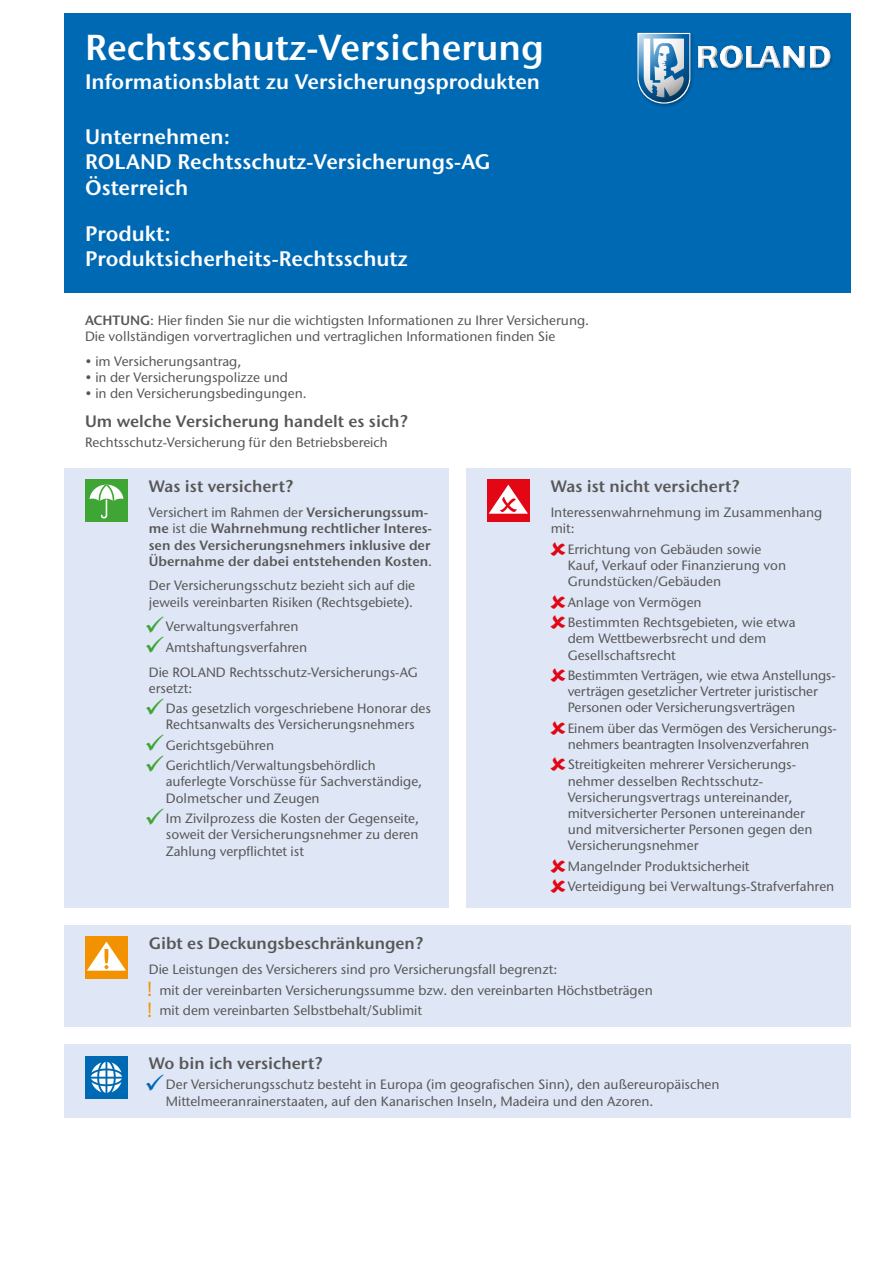
<style>
.page{position:relative;width:893px;height:1263px;background:#fff}
.page>*{position:absolute;margin:0;border:0;box-sizing:border-box;transform-origin:0 0}
.t1{font:600 36px "Stone Sans ITC Std";color:#fff}
.t2{font:600 21px/25.2px "Stone Sans ITC Std";color:#fff}
.t3{font:600 16.5px "Stone Sans ITC Std";color:#575756}
.t4{font:500 13.5px/16.2px "Stone Sans ITC Std";color:#575756}
.t5{font:600 13.5px/16.2px "Stone Sans ITC Std";color:#575756}
.s1{font-weight:600}
.s2{font-weight:500}
.s3{color:#3fa535}
.s4{font-size:19.5px;color:#f39200}
.s5{color:#0069b4}
</style>
<div class="page">
<div style="left:64px;top:13px;width:786px;height:61px;background:#0069b4"></div>
<div style="left:64px;top:72px;width:786px;height:45px;background:#0069b4"></div>
<div style="left:64px;top:111px;width:786px;height:106px;background:#0069b4"></div>
<div style="left:64px;top:183px;width:786px;height:80px;background:#0069b4"></div>
<div style="left:64px;top:251px;width:786px;height:42px;background:#0069b4"></div>
<div style="left:64px;top:467px;width:385px;height:29px;background:#dfe6f6"></div>
<div style="left:64px;top:495px;width:385px;height:74px;background:#dfe6f6"></div>
<div style="left:64px;top:569px;width:385px;height:41px;background:#dfe6f6"></div>
<div style="left:64px;top:609px;width:385px;height:43px;background:#dfe6f6"></div>
<div style="left:64px;top:629px;width:385px;height:43px;background:#dfe6f6"></div>
<div style="left:64px;top:655px;width:385px;height:41px;background:#dfe6f6"></div>
<div style="left:64px;top:690px;width:385px;height:60px;background:#dfe6f6"></div>
<div style="left:64px;top:748px;width:385px;height:75px;background:#dfe6f6"></div>
<div style="left:64px;top:800px;width:385px;height:76px;background:#dfe6f6"></div>
<div style="left:64px;top:873px;width:385px;height:34px;background:#dfe6f6"></div>
<div style="left:466px;top:467px;width:384px;height:29px;background:#dfe6f6"></div>
<div style="left:466px;top:495px;width:384px;height:42px;background:#dfe6f6"></div>
<div style="left:466px;top:535px;width:384px;height:67px;background:#dfe6f6"></div>
<div style="left:466px;top:588px;width:384px;height:35px;background:#dfe6f6"></div>
<div style="left:466px;top:609px;width:384px;height:67px;background:#dfe6f6"></div>
<div style="left:466px;top:661px;width:384px;height:67px;background:#dfe6f6"></div>
<div style="left:466px;top:714px;width:384px;height:51px;background:#dfe6f6"></div>
<div style="left:466px;top:751px;width:384px;height:116px;background:#dfe6f6"></div>
<div style="left:466px;top:852px;width:384px;height:35px;background:#dfe6f6"></div>
<div style="left:466px;top:873px;width:384px;height:34px;background:#dfe6f6"></div>
<div style="left:64px;top:924px;width:786px;height:29px;background:#dfe6f6"></div>
<div style="left:64px;top:952px;width:786px;height:25px;background:#dfe6f6"></div>
<div style="left:64px;top:972px;width:786px;height:34px;background:#dfe6f6"></div>
<div style="left:64px;top:992px;width:786px;height:35px;background:#dfe6f6"></div>
<div style="left:64px;top:1044px;width:786px;height:29px;background:#dfe6f6"></div>
<div style="left:64px;top:1067px;width:786px;height:50px;background:#dfe6f6"></div>
<div style="left:85px;top:479px;width:43px;height:43px;background:#3fa535"></div>
<svg style="left:89px;top:485px;width:34px;height:34px"></svg>
<div style="left:487px;top:479px;width:43px;height:43px;background:#e30614"></div>
<svg style="left:489px;top:485px;width:39px;height:29px"></svg>
<div style="left:85px;top:936px;width:43px;height:43px;background:#f39200"></div>
<svg style="left:87px;top:942px;width:39px;height:29px"></svg>
<div style="left:85px;top:1056px;width:43px;height:43px;background:#0069b4"></div>
<svg style="left:91px;top:1062px;width:31px;height:31px"></svg>
<svg style="left:637px;top:32px;width:194px;height:75px"></svg>
<h1 class="t1" style="left:85px;top:25px;width:460px">Rechtsschutz-Versicherung</h1>
<h2 class="t2" style="left:85px;top:69px;width:457px">Informationsblatt zu Versicherungsprodukten</h2>
<h2 class="t2" style="left:85px;top:124px;width:407px">Unternehmen:<br>ROLAND Rechtsschutz-Versicherungs-AG<br>Österreich</h2>
<h2 class="t2" style="left:85px;top:221px;width:324px">Produkt:<br>Produktsicherheits-Rechtsschutz</h2>
<p class="t4" style="left:85px;top:312px;width:506px"><span class="s1">ACHTUNG</span>: Hier finden Sie nur die wichtigsten Informationen zu Ihrer Versicherung.<br>Die vollständigen vorvertraglichen und vertraglichen Informationen finden Sie</p>
<p class="t4" style="left:85px;top:353px;width:158px">• im Versicherungsantrag,</p>
<p class="t4" style="left:85px;top:369px;width:204px">• in der Versicherungspolizze und</p>
<p class="t4" style="left:85px;top:385px;width:223px">• in den Versicherungsbedingungen.</p>
<p class="t3" style="left:85px;top:410px;width:324px">Um welche Versicherung handelt es sich?</p>
<p class="t4" style="left:85px;top:434px;width:304px">Rechtsschutz-Versicherung für den Betriebsbereich</p>
<p class="t3" style="left:149px;top:476px;width:146px">Was ist versichert?</p>
<p class="t5" style="left:149px;top:504px;width:285px"><span class="s2">Versichert im Rahmen der</span> Versicherungssum&shy;me <span class="s2">ist die</span> Wahrnehmung rechtlicher Interes&shy;sen des Versicherungsnehmers inklusive der Übernahme der dabei entstehenden Kosten<span class="s2">.</span></p>
<p class="t4" style="left:149px;top:577px;width:268px">Der Versicherungsschutz bezieht sich auf die jeweils vereinbarten Risiken (Rechtsgebiete).</p>
<p class="t4" style="left:145px;top:618px;width:155px"><span class="s3">✓</span>Verwaltungsverfahren</p>
<p class="t4" style="left:149px;top:635px;width:270px;line-height:24.8px;text-indent:-4px"><span class="s3">✓</span>Amtshaftungsverfahren<br>Die ROLAND Rechtsschutz-Versicherungs-AG</p>
<p class="t4" style="left:149px;top:680px;width:45px">ersetzt:</p>
<p class="t4" style="left:145px;top:700px;width:288px;text-align:center"><span class="s3">✓</span>Das gesetzlich vorgeschriebene Honorar des<br>Rechtsanwalts des Versicherungsnehmers</p>
<p class="t4" style="left:145px;top:737px;width:131px"><span class="s3">✓</span>Gerichtsgebühren</p>
<p class="t4" style="left:166px;top:757px;width:258px;text-indent:-21px"><span class="s3">✓</span>Gerichtlich/Verwaltungsbehördlich auferlegte Vorschüsse für Sachverständige,<br>Dolmetscher und Zeugen</p>
<p class="t4" style="left:166px;top:810px;width:255px;text-align:justify;text-indent:-21px"><span class="s3">✓</span>Im Zivilprozess die Kosten der Gegenseite, soweit der Versicherungsnehmer zu deren Zahlung verpflichtet ist</p>
<p class="t3" style="left:551px;top:476px;width:191px">Was ist nicht versichert?</p>
<p class="t4" style="left:551px;top:504px;width:273px">Interessenwahrnehmung im Zusammenhang mit:</p>
<p class="t4" style="left:568px;top:541px;width:220px">Errichtung von Gebäuden sowie<br>Kauf, Verkauf oder Finanzierung von<br>Grundstücken/Gebäuden</p>
<p class="t4" style="left:568px;top:592px;width:229px;line-height:20.4px">Anlage von Vermögen<br>Bestimmten Rechtsgebieten, wie etwa</p>
<p class="t4" style="left:568px;top:630px;width:200px">dem Wettbewerbsrecht und dem<br>Gesellschaftsrecht</p>
<p class="t4" style="left:568px;top:667px;width:269px">Bestimmten Verträgen, wie etwa Anstellungs&shy;verträgen gesetzlicher Vertreter juristischer<br>Personen oder Versicherungsverträgen</p>
<p class="t4" style="left:568px;top:720px;width:270px">Einem über das Vermögen des Versicherungs&shy;nehmers beantragten Insolvenzverfahren</p>
<p class="t4" style="left:568px;top:756px;width:246px">Streitigkeiten mehrerer Versicherungs&shy;nehmer desselben Rechtsschutz-Versicherungsvertrags untereinander, mitversicherter Personen untereinander und mitversicherter Personen gegen den Versicherungsnehmer</p>
<p class="t4" style="left:568px;top:856px;width:268px;line-height:20.4px">Mangelnder Produktsicherheit<br>Verteidigung bei Verwaltungs-Strafverfahren</p>
<p class="t3" style="left:149px;top:933px;width:276px">Gibt es Deckungsbeschränkungen?</p>
<p class="t4" style="left:147px;top:959px;width:508px;line-height:20.4px">Die Leistungen des Versicherers sind pro Versicherungsfall begrenzt:<br><span class="s4">!</span> mit der vereinbarten Versicherungssumme bzw. den vereinbarten Höchstbeträgen <span class="s4">!</span> mit dem vereinbarten Selbstbehalt/Sublimit</p>
<p class="t3" style="left:149px;top:1053px;width:175px">Wo bin ich versichert?</p>
<p class="t4" style="left:166px;top:1076px;width:555px;text-indent:-21px"><span class="s5">✓</span>Der Versicherungsschutz besteht in Europa (im geografischen Sinn), den außereuropäischen<br>Mittelmeeranrainerstaaten, auf den Kanarischen Inseln, Madeira und den Azoren.</p>
</div>
